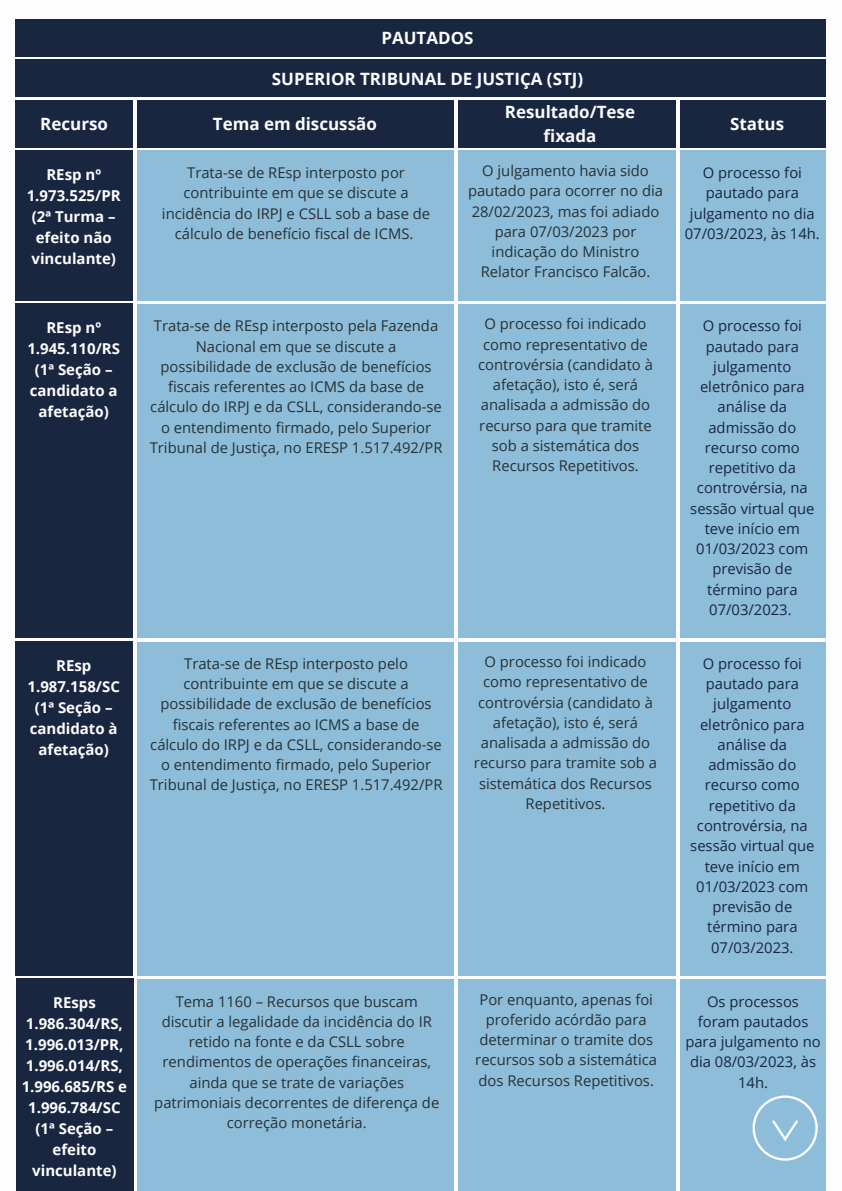
<style>
.page{position:relative;width:842px;height:1191px;background:#fff}
.page>*{position:absolute;margin:0;border:0;box-sizing:border-box;transform-origin:0 0}
.t1{font:700 17px/23.2px "Open Sans";color:#fdfcff;text-align:center}
.t2{font:700 15px/21px "Open Sans";color:#fdfcff;text-align:center}
.t3{font:14.8px/20.2px "Open Sans";color:#273134;text-align:center}
.t4{font:14.8px/20.2px "Open Sans";color:#192640;text-align:center}
</style>
<div class="page">
<div style="left:15px;top:19px;width:810px;height:37px;background:#192640"></div>
<div style="left:15px;top:59px;width:810px;height:38px;background:#192640"></div>
<div style="left:15px;top:100px;width:118px;height:47px;background:#192640"></div>
<div style="left:137px;top:100px;width:316px;height:47px;background:#192640"></div>
<div style="left:680px;top:100px;width:145px;height:47px;background:#192640"></div>
<div style="left:458px;top:100px;width:217px;height:47px;background:#192640"></div>
<div style="left:15px;top:151px;width:118px;height:149px;background:#192640"></div>
<div style="left:137px;top:151px;width:316px;height:149px;background:#8ebdd9"></div>
<div style="left:680px;top:151px;width:145px;height:149px;background:#8ebdd9"></div>
<div style="left:458px;top:151px;width:217px;height:149px;background:#8ebdd9"></div>
<div style="left:15px;top:303px;width:118px;height:335px;background:#192640"></div>
<div style="left:137px;top:304px;width:316px;height:334px;background:#8ebdd9"></div>
<div style="left:680px;top:304px;width:145px;height:334px;background:#8ebdd9"></div>
<div style="left:458px;top:304px;width:217px;height:334px;background:#8ebdd9"></div>
<div style="left:15px;top:641px;width:118px;height:334px;background:#192640"></div>
<div style="left:137px;top:642px;width:316px;height:333px;background:#8ebdd9"></div>
<div style="left:680px;top:642px;width:145px;height:333px;background:#8ebdd9"></div>
<div style="left:458px;top:642px;width:217px;height:333px;background:#8ebdd9"></div>
<div style="left:16px;top:978px;width:117px;height:212px;background:#192640"></div>
<div style="left:138px;top:979px;width:316px;height:211px;background:#8ebdd9"></div>
<div style="left:681px;top:979px;width:145px;height:211px;background:#8ebdd9"></div>
<div style="left:459px;top:979px;width:217px;height:211px;background:#8ebdd9"></div>
<svg style="left:752px;top:1095px;width:66px;height:65px"></svg>
<p class="t1" style="left:381px;top:26px;width:94px">PAUTADOS</p>
<p class="t1" style="left:272px;top:67px;width:313px">SUPERIOR TRIBUNAL DE JUSTIÇA (STJ)</p>
<p class="t1" style="left:505px;top:100px;width:132px">Resultado/Tese fixada</p>
<p class="t1" style="left:40px;top:112px;width:69px">Recurso</p>
<p class="t1" style="left:213px;top:112px;width:165px">Tema em discussão</p>
<p class="t1" style="left:730px;top:112px;width:55px">Status</p>
<p class="t2" style="left:27px;top:163px;width:95px">REsp nº<br>1.973.525/PR (2ª Turma – efeito não vinculante)</p>
<p class="t3" style="left:162px;top:162px;width:270px">Trata-se de REsp interposto por contribuinte em que se discute a incidência do IRPJ e CSLL sob a base de cálculo de benefício fiscal de ICMS.</p>
<p class="t3" style="left:468px;top:160px;width:197px">O julgamento havia sido pautado para ocorrer no dia<br>28/02/2023, mas foi adiado para 07/03/2023 por indicação do Ministro<br>Relator Francisco Falcão.</p>
<p class="t4" style="left:685px;top:162px;width:136px">O processo foi pautado para julgamento no dia<br>07/03/2023, às 14h.</p>
<p class="t2" style="left:27px;top:317px;width:94px">REsp nº<br>1.945.110/RS (1ª Seção – candidato a afetação)</p>
<p class="t3" style="left:150px;top:315px;width:294px">Trata-se de REsp interposto pela Fazenda Nacional em que se discute a possibilidade de exclusão de benefícios fiscais referentes ao ICMS da base de cálculo do IRPJ e da CSLL, considerando-se o entendimento firmado, pelo Superior Tribunal de Justiça, no ERESP 1.517.492/PR</p>
<p class="t3" style="left:478px;top:313px;width:176px">O processo foi indicado como representativo de controvérsia (candidato à afetação), isto é, será analisada a admissão do recurso para que tramite sob a sistemática dos<br>Recursos Repetitivos.</p>
<p class="t4" style="left:690px;top:315px;width:126px">O processo foi pautado para julgamento eletrônico para análise da admissão do recurso como repetitivo da controvérsia, na sessão virtual que teve início em<br>01/03/2023 com previsão de término para<br>07/03/2023.</p>
<p class="t2" style="left:28px;top:654px;width:94px">REsp<br>1.987.158/SC (1ª Seção – candidato à afetação)</p>
<p class="t3" style="left:150px;top:653px;width:294px">Trata-se de REsp interposto pelo contribuinte em que se discute a possibilidade de exclusão de benefícios fiscais referentes ao ICMS a base de cálculo do IRPJ e da CSLL, considerando-se o entendimento firmado, pelo Superior Tribunal de Justiça, no ERESP 1.517.492/PR</p>
<p class="t3" style="left:474px;top:651px;width:185px">O processo foi indicado como representativo de controvérsia (candidato à afetação), isto é, será analisada a admissão do recurso para tramite sob a sistemática dos Recursos<br>Repetitivos.</p>
<p class="t4" style="left:690px;top:653px;width:126px">O processo foi pautado para julgamento eletrônico para análise da admissão do recurso como repetitivo da controvérsia, na sessão virtual que teve início em<br>01/03/2023 com previsão de término para<br>07/03/2023.</p>
<p class="t2" style="left:22px;top:991px;width:107px">REsps<br>1.986.304/RS,<br>1.996.013/PR,<br>1.996.014/RS,<br>1.996.685/RS e<br>1.996.784/SC (1ª Seção – efeito vinculante)</p>
<p class="t3" style="left:154px;top:990px;width:286px">Tema 1160 – Recursos que buscam discutir a legalidade da incidência do IR retido na fonte e da CSLL sobre rendimentos de operações financeiras, ainda que se trate de variações patrimoniais decorrentes de diferença de correção monetária.</p>
<p class="t3" style="left:475px;top:988px;width:183px">Por enquanto, apenas foi proferido acórdão para determinar o tramite dos recursos sob a sistemática dos Recursos Repetitivos.</p>
<p class="t4" style="left:685px;top:990px;width:137px">Os processos foram pautados para julgamento no dia 08/03/2023, às<br>14h.</p>
</div>
